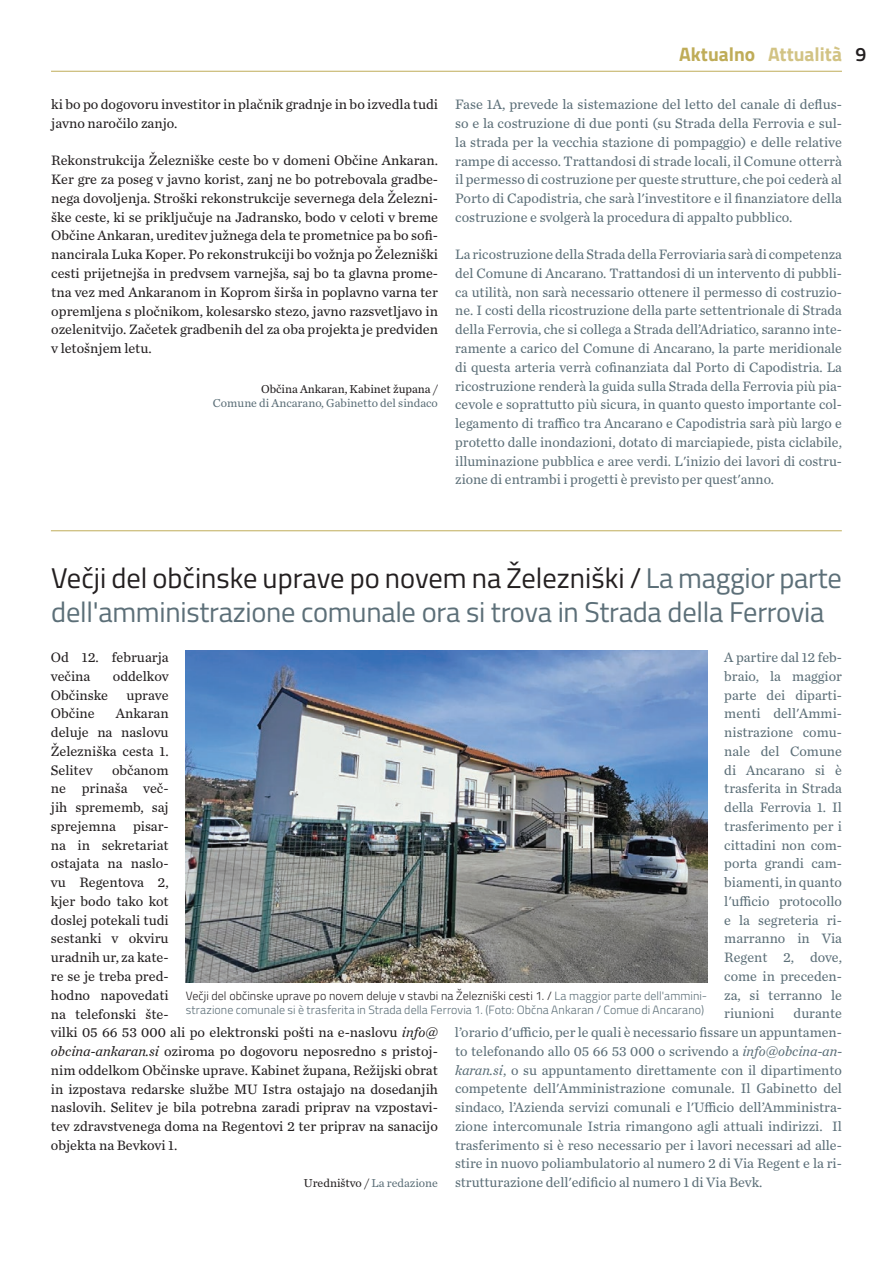
<style>
.page{position:relative;width:893px;height:1263px;background:#fff}
.page>*{position:absolute;margin:0;border:0;box-sizing:border-box;transform-origin:0 0}
.t1{font:28.5px/34.2px "Titillium";letter-spacing:-.01em;color:#5c6f78}
.t2{font:700 19.5px "Titillium";color:#d2c384}
.t3{font:14.25px/18.8px "Chronicle Text G2";color:#5c6f78;text-align:justify}
.t4{font:14.25px/18.8px "Chronicle Text G2";color:#231f20}
.t5{font:300 12px/14.4px "Titillium";letter-spacing:.005em;color:#5c6f78}
.t6{font:12px "Chronicle Text G2";color:#231f20}
.t7{font:12px "Chronicle Text G2";color:#5c6f78}
.s1{color:#bfac58}
.s2{font-weight:600;color:#231f20}
.s3{color:#231f20}
.s4{font-style:italic}
.s5{color:#5c6f78}
</style>
<div class="page">
<hr style="left:51px;top:71px;width:791px;height:1px;background:#bfac58">
<hr style="left:51px;top:530px;width:791px;height:1px;background:#bfac58">
<img style="left:186px;top:651px;width:521px;height:331px">
<p class="t4" style="left:51px;top:94px;width:388px">ki bo po dogovoru investitor in plačnik gradnje in bo izvedla tudi javno naročilo zanjo.</p>
<p class="t4" style="left:51px;top:151px;width:388px;text-align:justify">Rekonstrukcija Železniške ceste bo v domeni Občine Ankaran.<br>Ker gre za poseg v javno korist, zanj ne bo potrebovala gradbe&shy;nega dovoljenja. Stroški rekonstrukcije severnega dela Železni&shy;ške ceste, ki se priključuje na Jadransko, bodo v celoti v breme Občine Ankaran, ureditev južnega dela te prometnice pa bo sofi&shy;nancirala Luka Koper. Po rekonstrukciji bo vožnja po Železniški cesti prijetnejša in predvsem varnejša, saj bo ta glavna prome&shy;tna vez med Ankaranom in Koprom širša in poplavno varna ter opremljena s pločnikom, kolesarsko stezo, javno razsvetljavo in ozelenitvijo. Začetek gradbenih del za oba projekta je predviden v letošnjem letu.</p>
<p class="t6" style="left:261px;top:380px;width:178px">Občina Ankaran, Kabinet župana /</p>
<p class="t7" style="left:213px;top:394px;width:227px">Comune di Ancarano, Gabinetto del sindaco</p>
<h2 class="t2" style="left:679px;top:39px;width:189px"><span class="s1">Aktualno</span> Attualità <span class="s2">9</span></h2>
<p class="t3" style="left:455px;top:94px;width:388px">Fase 1A, prevede la sistemazione del letto del canale di deflus&shy;so e la costruzione di due ponti (su Strada della Ferrovia e sul&shy;la strada per la vecchia stazione di pompaggio) e delle relative rampe di accesso. Trattandosi di strade locali, il Comune otterrà il permesso di costruzione per queste strutture, che poi cederà al Porto di Capodistria, che sarà l'investitore e il finanziatore della costruzione e svolgerà la procedura di appalto pubblico.</p>
<p class="t3" style="left:455px;top:244px;width:388px">La ricostruzione della Strada della Ferroviaria sarà di competenza del Comune di Ancarano. Trattandosi di un intervento di pubbli&shy;ca utilità, non sarà necessario ottenere il permesso di costruzio&shy;ne. I costi della ricostruzione della parte settentrionale di Strada della Ferrovia, che si collega a Strada dell’Adriatico, saranno inte&shy;ramente a carico del Comune di Ancarano, la parte meridionale di questa arteria verrà cofinanziata dal Porto di Capodistria. La ricostruzione renderà la guida sulla Strada della Ferrovia più pia&shy;cevole e soprattutto più sicura, in quanto questo importante col&shy;legamento di traffico tra Ancarano e Capodistria sarà più largo e protetto dalle inondazioni, dotato di marciapiede, pista ciclabile, illuminazione pubblica e aree verdi. L'inizio dei lavori di costru&shy;zione di entrambi i progetti è previsto per quest'anno.</p>
<h1 class="t1" style="left:51px;top:559px;width:792px"><span class="s3">Večji del občinske uprave po novem na Železniški /</span> La maggior parte dell'amministrazione comunale ora si trova in Strada della Ferrovia</h1>
<p class="t4" style="left:51px;top:647px;width:119px">Od 12. februarja večina</p>
<p class="t3" style="left:724px;top:647px;width:119px">A partire dal 12 feb&shy;braio, la maggior parte dei diparti&shy;menti dell'Ammi&shy;nistrazione comu&shy;nale del Comune di Ancarano si è trasferita in Strada della Ferrovia 1. Il trasferimento per i cittadini non com&shy;porta grandi cam&shy;biamenti, in quanto l'ufficio protocollo e la segreteria ri&shy;marranno in Via Regent 2, dove, come in preceden&shy;za, si terranno le riunioni</p>
<p class="t4" style="left:113px;top:666px;width:57px">oddelkov</p>
<p class="t4" style="left:51px;top:685px;width:59px">Občinske</p>
<p class="t4" style="left:126px;top:685px;width:44px">uprave</p>
<p class="t4" style="left:51px;top:703px;width:45px">Občine</p>
<p class="t4" style="left:51px;top:703px;width:119px;text-align:justify;text-indent:65px">Ankaran deluje na naslovu Železniška cesta 1.<br>Selitev</p>
<p class="t4" style="left:51px;top:760px;width:389px;text-indent:61px">občanom<br>ne prinaša več-<br>jih sprememb, saj<br>sprejemna pisar-<br>na in sekretariat<br>ostajata na naslo-<br>vu Regentova 2,<br>kjer bodo tako kot<br>doslej potekali tudi<br>sestanki v okviru<br>uradnih ur, za kate-<br>re se je treba pred-<br>hodno napovedati<br>na telefonski šte-<br>vilki 05 66 53 000 ali po elektronski pošti na e-naslovu <span class="s4">info@ obcina-ankaran.si</span> oziroma po dogovoru neposredno s pristoj&shy;nim oddelkom Občinske uprave. Kabinet župana, Režijski obrat in izpostava redarske službe MU Istra ostajajo na dosedanjih naslovih. Selitev je bila potrebna zaradi priprav na vzpostavi&shy;tev zdravstvenega doma na Regentovi 2 ter priprav na sanacijo objekta na Bevkovi 1.</p>
<p class="t6" style="left:304px;top:1174px;width:136px">Uredništvo / <span class="s5">La redazione</span></p>
<p class="t5" style="left:186px;top:988px;width:523px"><span class="s3">Večji del občinske uprave po novem deluje v stavbi na Železniški cesti 1. /</span> La maggior parte dell'ammini&shy;strazione comunale si è trasferita in Strada della Ferrovia 1. (Foto: Občna Ankaran / Comue di Ancarano)</p>
<p class="t3" style="left:455px;top:1003px;width:388px;text-indent:339px">durante l’orario d'ufficio, per le quali è necessario fissare un appuntamen&shy;to telefonando allo 05 66 53 000 o scrivendo a <span class="s4">info@obcina-an&shy;karan.si</span>, o su appuntamento direttamente con il dipartimento competente dell'Amministrazione comunale. Il Gabinetto del sindaco, l’Azienda servizi comunali e l'Ufficio dell’Amministra&shy;zione intercomunale Istria rimangono agli attuali indirizzi. Il trasferimento si è reso necessario per i lavori necessari ad alle&shy;stire in nuovo poliambulatorio al numero 2 di Via Regent e la ri&shy;strutturazione dell'edificio al numero 1 di Via Bevk.</p>
</div>
